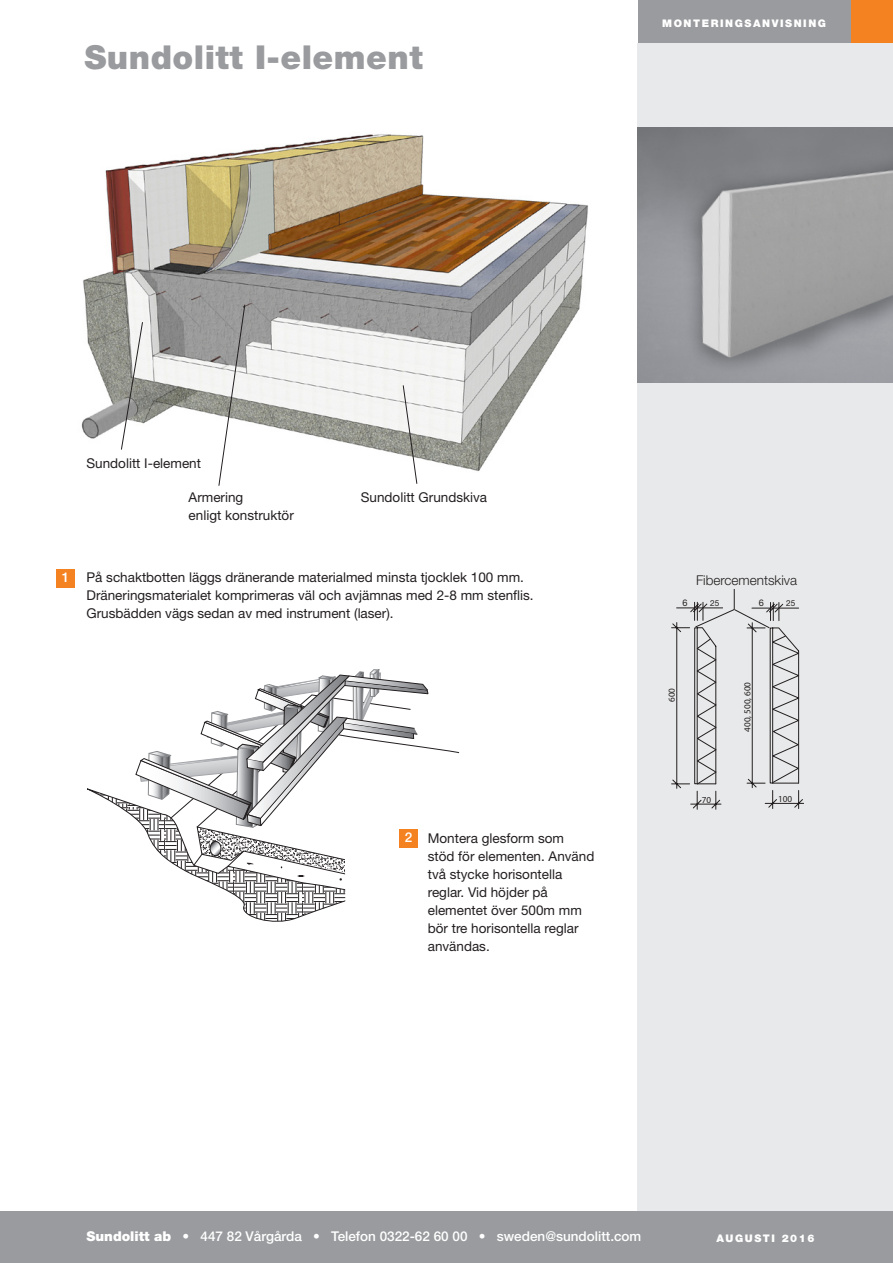
<style>
.page{position:relative;width:893px;height:1263px;background:#fff}
.page>*{position:absolute;margin:0;border:0;box-sizing:border-box;transform-origin:0 0}
.t1{font:900 33px "Helvetica Neue";color:#999b9e}
.t2{font:13.5px/18px "Helvetica Neue";color:#231f20}
.Brödtext{font:500 13.5px "Helvetica Neue";color:#fff}
.Brödtext-2{font:300 13.5px "Helvetica Neue";color:#231f20}
.Mellanrubrik{font:900 10.5px "Helvetica Neue";letter-spacing:.15em;color:#fff}
.t3{font:9.15px "Myriad Pro";color:#231f20}
.t4{font:9.15px "Helvetica Neue";color:#231f20}
.t5{font:8.25px "Helvetica Neue";color:#231f20}
.s1{font-weight:900}
</style>
<div class="page">
<div style="left:638px;top:43px;width:255px;height:1177px;background:#e8e9ea"></div>
<div style="left:850px;top:0;width:43px;height:43px;background:#f58220"></div>
<div style="left:0;top:1212px;width:893px;height:51px;background:#999b9e"></div>
<div style="left:638px;top:0;width:212px;height:43px;background:#999b9e"></div>
<img style="left:81px;top:134px;width:507px;height:337px">
<svg style="left:218px;top:304px;width:28px;height:182px"></svg>
<svg style="left:121px;top:321px;width:22px;height:129px"></svg>
<svg style="left:402px;top:384px;width:16px;height:100px"></svg>
<svg style="left:87px;top:669px;width:373px;height:253px"></svg>
<img style="left:638px;top:128px;width:255px;height:255px">
<svg style="left:671px;top:589px;width:133px;height:220px"></svg>
<div style="left:56px;top:569px;width:19px;height:19px;background:#f58220"></div>
<div style="left:399px;top:829px;width:19px;height:19px;background:#f58220"></div>
<p class="t1" style="left:84px;top:38px;width:340px">SUNDOLITT I-ELEMENT</p>
<p class="t2" style="left:87px;top:454px;width:116px">Sundolitt I-element</p>
<p class="t2" style="left:189px;top:488px;width:56px">Armering</p>
<p class="t2" style="left:361px;top:488px;width:128px">Sundolitt Grundskiva</p>
<p class="t2" style="left:189px;top:506px;width:107px">enligt konstruktör</p>
<p class="Mellanrubrik" style="left:662px;top:17px;width:165px">MONTERINGSANVISNING</p>
<p class="t2" style="left:87px;top:568px;width:449px">På schaktbotten läggs dränerande materialmed minsta tjocklek 100 mm.<br>Dräneringsmaterialet komprimeras väl och avjämnas med 2-8 mm stenflis.<br>Grusbädden vägs sedan av med instrument (laser).</p>
<p class="Brödtext" style="left:62px;top:570px;width:9px">1</p>
<p class="Brödtext-2" style="left:696px;top:572px;width:103px">Fibercementskiva</p>
<p class="t4" style="left:759px;top:597px;width:7px">6</p>
<p class="t4" style="left:682px;top:597px;width:7px">6</p>
<p class="t5" style="left:786px;top:598px;width:11px">25</p>
<p class="t5" style="left:710px;top:598px;width:11px">25</p>
<p class="Brödtext" style="left:405px;top:829px;width:9px">2</p>
<p class="t2" style="left:428px;top:829px;width:168px">Montera glesform som<br>stöd för elementen. Använd två stycke horisontella reglar. Vid höjder på elementet över 500m mm bör tre horisontella reglar användas.</p>
<p class="t3" style="left:667px;top:702px;width:16px;rotate:-90deg">600</p>
<p class="t3" style="left:702px;top:795px;width:11px">70</p>
<p class="t3" style="left:742px;top:732px;width:51px;rotate:-90deg">400, 500, 600</p>
<p class="t3" style="left:778px;top:794px;width:16px">100</p>
<p class="Brödtext" style="left:87px;top:1228px;width:556px"><span class="s1">SUNDOLITT AB</span> • 447 82 Vårgårda • Telefon 0322-62 60 00 • sweden@sundolitt.com</p>
<p class="Mellanrubrik" style="left:716px;top:1232px;width:100px">AUGUSTI 2016</p>
</div>
